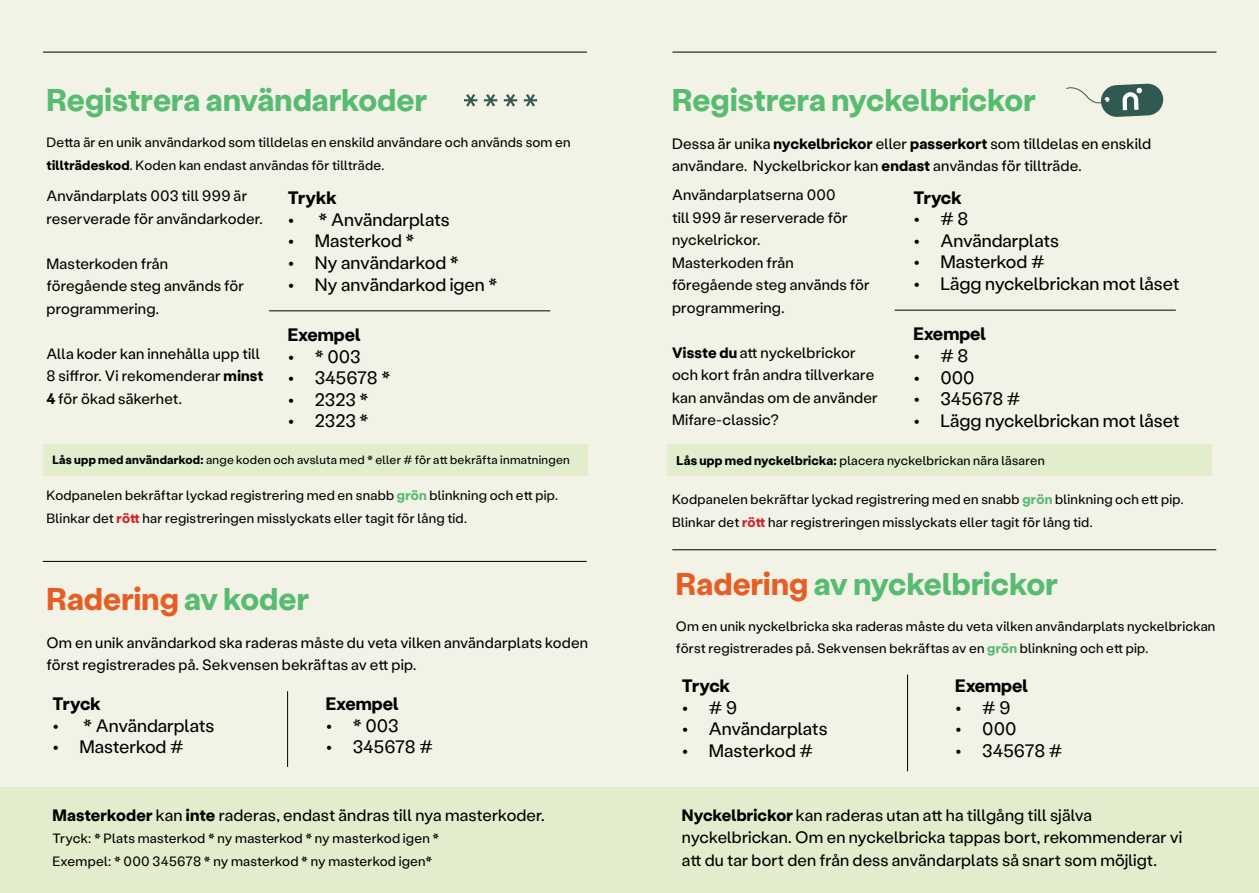
<style>
.page{position:relative;width:1259px;height:893px;background:#fff}
.page>*{position:absolute;margin:0;border:0;box-sizing:border-box;transform-origin:0 0}
.t1{font:700 31.5px "Stabil Grotesk";color:#58bc70}
.t2{font:700 31.5px "Stabil Grotesk";letter-spacing:.005em;color:#e65e25}
.t3{font:18px "Stabil Grotesk";color:#000}
.t4{font:700 18px "Stabil Grotesk";color:#000}
.t5{font:16.5px/22.5px "Stabil Grotesk";letter-spacing:.01em;color:#000}
.t6{font:15px/22.5px "Stabil Grotesk";letter-spacing:.015em;color:#000}
.t7{font:13.5px/22.5px "Stabil Grotesk";letter-spacing:.015em;color:#000}
.t8{font:12.75px "Stabil Grotesk";letter-spacing:.02em;color:#000}
.t9{font:12px "Stabil Grotesk";letter-spacing:.02em;color:#000}
.s1{font-weight:700}
.s2{font-weight:700;color:#58bc70}
.s3{font-weight:700;color:#d2232a}
.s4{color:#58bc70}
.s5{color:#e65e25}
</style>
<div class="page">
<div style="left:0;top:0;width:629px;height:893px;background:#f2f2e6"></div>
<hr style="left:43px;top:52px;width:544px;height:1px;background:#000">
<hr style="left:43px;top:561px;width:544px;height:1px;background:#000">
<hr style="left:269px;top:311px;width:281px;height:1px;background:#000">
<svg style="left:464px;top:94px;width:13px;height:13px"></svg>
<svg style="left:484px;top:94px;width:13px;height:13px"></svg>
<svg style="left:504px;top:94px;width:13px;height:13px"></svg>
<svg style="left:524px;top:94px;width:13px;height:13px"></svg>
<hr style="left:287px;top:691px;width:1px;height:76px;background:#000">
<div style="left:0;top:787px;width:629px;height:106px;background:#e1edcc"></div>
<div style="left:44px;top:444px;width:544px;height:31px;background:#e1edcc"></div>
<div style="left:629px;top:0;width:630px;height:893px;background:#f2f2e6"></div>
<hr style="left:672px;top:52px;width:544px;height:1px;background:#000">
<hr style="left:672px;top:549px;width:544px;height:1px;background:#000">
<svg style="left:1066px;top:83px;width:97px;height:34px"></svg>
<hr style="left:894px;top:310px;width:281px;height:1px;background:#000">
<hr style="left:907px;top:674px;width:1px;height:97px;background:#000">
<div style="left:629px;top:787px;width:630px;height:106px;background:#e1edcc"></div>
<div style="left:668px;top:444px;width:544px;height:32px;background:#e1edcc"></div>
<h1 class="t1" style="left:46px;top:78px;width:382px">Registrera användarkoder</h1>
<p class="t7" style="left:46px;top:130px;width:526px">Detta är en unik användarkod som tilldelas en enskild användare och används som en <span class="s1">tillträdeskod</span>. Koden kan endast användas för tillträde.</p>
<p class="t6" style="left:46px;top:184px;width:218px">Användarplats 003 till 999 är reserverade för användarkoder.</p>
<p class="t6" style="left:46px;top:251px;width:199px">Masterkoden från föregående steg används för programmering.</p>
<p class="t6" style="left:46px;top:341px;width:219px">Alla koder kan innehålla upp till<br>8 siffror. Vi rekomenderar <span class="s1">minst<br>4</span> för ökad säkerhet.</p>
<h2 class="t4" style="left:288px;top:186px;width:50px">Trykk</h2>
<h2 class="t3" style="left:288px;top:207px;width:163px">• * Användarplats</h2>
<h2 class="t3" style="left:288px;top:229px;width:128px">• Masterkod *</h2>
<h2 class="t3" style="left:288px;top:251px;width:172px">• Ny användarkod *</h2>
<h2 class="t3" style="left:288px;top:272px;width:211px">• Ny användarkod igen *</h2>
<h2 class="t4" style="left:288px;top:322px;width:74px">Exempel</h2>
<h2 class="t3" style="left:288px;top:344px;width:74px">• * 003</h2>
<h2 class="t3" style="left:288px;top:366px;width:104px">• 345678 *</h2>
<h2 class="t3" style="left:288px;top:387px;width:82px">• 2323 *</h2>
<h2 class="t3" style="left:288px;top:409px;width:82px">• 2323 *</h2>
<p class="t9" style="left:52px;top:451px;width:519px"><span class="s1">Lås upp med användarkod:</span> ange koden och avsluta med * eller # för att bekräfta inmatningen</p>
<p class="t7" style="left:46px;top:484px;width:513px">Kodpanelen bekräftar lyckad registrering med en snabb <span class="s2">grön</span> blinkning och ett pip.<br>Blinkar det <span class="s3">rött</span> har registreringen misslyckats eller tagit för lång tid.</p>
<h1 class="t2" style="left:46px;top:577px;width:264px">Radering <span class="s4">av koder</span></h1>
<p class="t6" style="left:46px;top:630px;width:543px">Om en unik användarkod ska raderas måste du veta vilken användarplats koden först registrerades på. Sekvensen bekräftas av ett pip.</p>
<h2 class="t4" style="left:52px;top:691px;width:50px">Tryck</h2>
<h2 class="t3" style="left:52px;top:713px;width:163px">• * Användarplats</h2>
<h2 class="t3" style="left:52px;top:735px;width:133px">• Masterkod #</h2>
<h2 class="t4" style="left:326px;top:691px;width:74px">Exempel</h2>
<h2 class="t3" style="left:326px;top:713px;width:74px">• * 003</h2>
<h2 class="t3" style="left:326px;top:735px;width:109px">• 345678 #</h2>
<p class="t5" style="left:52px;top:803px;width:494px"><span class="s1">Masterkoder</span> kan <span class="s1">inte</span> raderas, endast ändras till nya masterkoder.</p>
<p class="t7" style="left:52px;top:827px;width:388px">Tryck: * Plats masterkod * ny masterkod * ny masterkod igen *<br>Exempel: * 000 345678 * ny masterkod * ny masterkod igen*</p>
<h1 class="t1" style="left:672px;top:78px;width:365px">Registrera nyckelbrickor</h1>
<p class="t6" style="left:672px;top:131px;width:481px">Dessa är unika <span class="s1">nyckelbrickor</span> eller <span class="s1">passerkort</span> som tilldelas en enskild användare. Nyckelbrickor kan <span class="s1">endast</span> användas för tillträde.</p>
<p class="t6" style="left:672px;top:183px;width:199px">Användarplatserna 000<br>till 999 är reserverade för nyckelrickor.<br>Masterkoden från föregående steg används för programmering.</p>
<p class="t6" style="left:672px;top:341px;width:207px"><span class="s1">Visste du</span> att nyckelbrickor och kort från andra tillverkare kan användas om de använder<br>Mifare-classic?</p>
<h2 class="t4" style="left:913px;top:185px;width:50px">Tryck</h2>
<h2 class="t3" style="left:913px;top:207px;width:56px">• # 8</h2>
<h2 class="t3" style="left:913px;top:228px;width:147px">• Användarplats</h2>
<h2 class="t3" style="left:913px;top:250px;width:133px">• Masterkod #</h2>
<h2 class="t3" style="left:913px;top:271px;width:268px">• Lägg nyckelbrickan mot låset</h2>
<h2 class="t4" style="left:913px;top:322px;width:74px">Exempel</h2>
<h2 class="t3" style="left:913px;top:343px;width:56px">• # 8</h2>
<h2 class="t3" style="left:913px;top:365px;width:63px">• 000</h2>
<h2 class="t3" style="left:913px;top:387px;width:109px">• 345678 #</h2>
<h2 class="t3" style="left:913px;top:408px;width:268px">• Lägg nyckelbrickan mot låset</h2>
<p class="t8" style="left:676px;top:452px;width:370px"><span class="s1">Lås upp med nyckelbricka:</span> placera nyckelbrickan nära läsaren</p>
<p class="t7" style="left:672px;top:487px;width:513px">Kodpanelen bekräftar lyckad registrering med en snabb <span class="s2">grön</span> blinkning och ett pip.<br>Blinkar det <span class="s3">rött</span> har registreringen misslyckats eller tagit för lång tid.</p>
<h1 class="t1" style="left:676px;top:562px;width:383px"><span class="s5">Radering</span> av nyckelbrickor</h1>
<p class="t7" style="left:676px;top:614px;width:541px">Om en unik nyckelbricka ska raderas måste du veta vilken användarplats nyckelbrickan först registrerades på. Sekvensen bekräftas av en <span class="s2">grön</span> blinkning och ett pip.</p>
<h2 class="t4" style="left:682px;top:673px;width:50px">Tryck</h2>
<h2 class="t3" style="left:682px;top:695px;width:57px">• # 9</h2>
<h2 class="t3" style="left:682px;top:717px;width:147px">• Användarplats</h2>
<h2 class="t3" style="left:682px;top:738px;width:133px">• Masterkod #</h2>
<h2 class="t4" style="left:955px;top:673px;width:74px">Exempel</h2>
<h2 class="t3" style="left:955px;top:695px;width:57px">• # 9</h2>
<h2 class="t3" style="left:955px;top:717px;width:63px">• 000</h2>
<h2 class="t3" style="left:955px;top:738px;width:109px">• 345678 #</h2>
<p class="t5" style="left:682px;top:803px;width:502px"><span class="s1">Nyckelbrickor</span> kan raderas utan att ha tillgång till själva nyckelbrickan. Om en nyckelbricka tappas bort, rekommenderar vi att du tar bort den från dess användarplats så snart som möjligt.</p>
</div>
